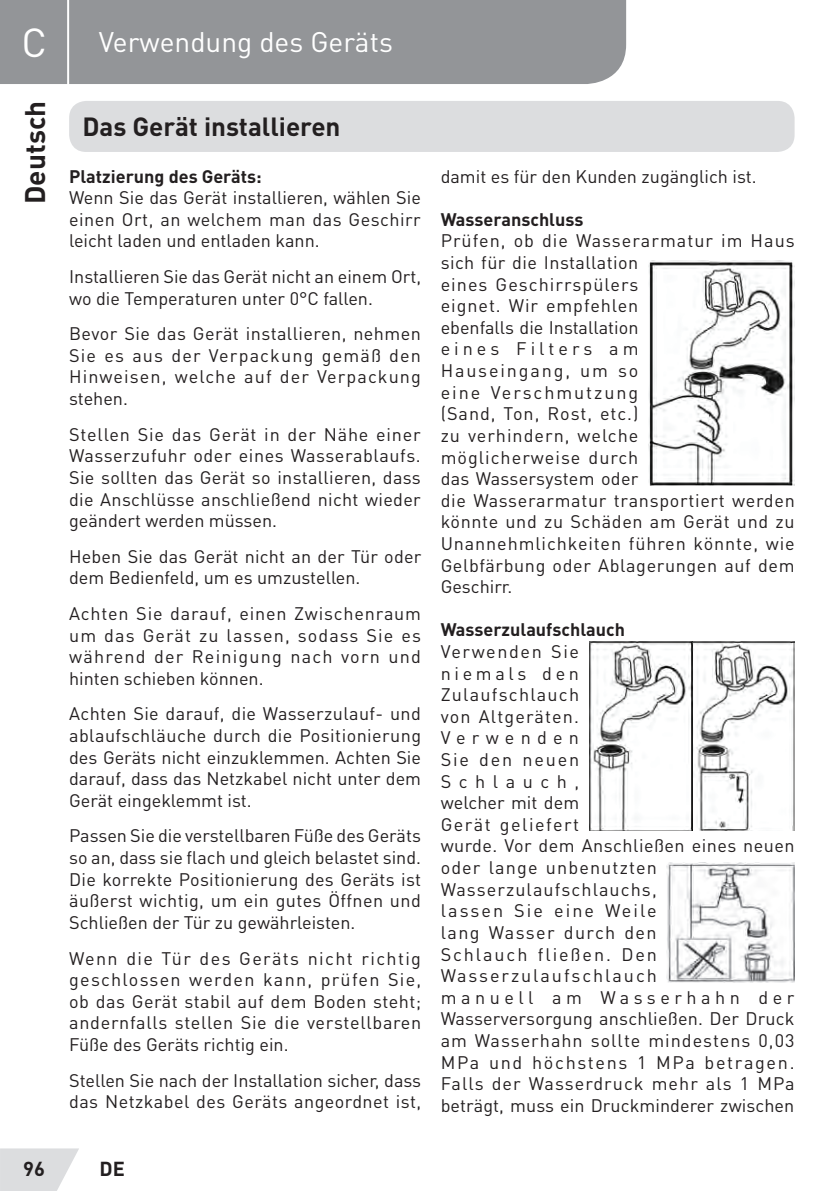
<style>
.page{position:relative;width:840px;height:1191px;background:#fff}
.page>*{position:absolute;margin:0;border:0;box-sizing:border-box;transform-origin:0 0}
.t1{font:40px "DIN Pro";color:#fff}
.t2{font:28px "DIN Pro";color:#fff}
.t3{font:700 28px "DIN Pro";color:#231f20}
.t4{font:700 26px "DIN Pro";color:#231f20}
.t5{font:700 20px "DIN Pro";color:#231f20}
.t6{font:18px/21.6px "DIN Pro";letter-spacing:.03em;color:#231f20;text-align:justify}
.t7{font:18px/21.6px "DIN Pro";letter-spacing:.065em;color:#231f20}
.t8{font:18px/21.6px "DIN Pro";color:#231f20}
.t9{font:700 18px "DIN Pro";color:#231f20}
</style>
<div class="page">
<svg style="left:0;top:1148px;width:79px;height:43px"></svg>
<div style="left:0;top:0;width:625px;height:84px;background:#939598"></div>
<hr style="left:67px;top:0;width:2px;height:94px;background:#fff">
<div style="left:69px;top:101px;width:725px;height:51px;background:#dcdddf;border-radius:17px"></div>
<img style="left:648px;top:260px;width:146px;height:225px">
<img style="left:666px;top:862px;width:128px;height:120px">
<img style="left:692px;top:641px;width:102px;height:190px">
<img style="left:589px;top:641px;width:103px;height:190px">
<h1 class="t1" style="left:21px;top:15px;width:27px">C</h1>
<h2 class="t3" style="left:16px;top:204px;width:105px;rotate:-90deg">Deutsch</h2>
<h2 class="t2" style="left:99px;top:23px;width:295px">Verwendung des Geräts</h2>
<h3 class="t4" style="left:82px;top:109px;width:259px">Das Gerät installieren</h3>
<p class="t9" style="left:69px;top:164px;width:194px">Platzierung des Geräts:</p>
<p class="t6" style="left:69px;top:186px;width:353px">Wenn Sie das Gerät installieren, wählen Sie einen Ort, an welchem man das Geschirr leicht laden und entladen kann.</p>
<p class="t8" style="left:69px;top:265px;width:353px">Installieren Sie das Gerät nicht an einem Ort, wo die Temperaturen unter 0°C fallen.</p>
<p class="t6" style="left:69px;top:322px;width:353px">Bevor Sie das Gerät installieren, nehmen Sie es aus der Verpackung gemäß den Hinweisen, welche auf der Verpackung stehen.</p>
<p class="t6" style="left:69px;top:423px;width:353px">Stellen Sie das Gerät in der Nähe einer Wasserzufuhr oder eines Wasserablaufs.<br>Sie sollten das Gerät so installieren, dass die Anschlüsse anschließend nicht wieder geändert werden müssen.</p>
<p class="t8" style="left:69px;top:545px;width:353px">Heben Sie das Gerät nicht an der Tür oder dem Bedienfeld, um es umzustellen.</p>
<p class="t6" style="left:69px;top:602px;width:353px">Achten Sie darauf, einen Zwischenraum um das Gerät zu lassen, sodass Sie es während der Reinigung nach vorn und hinten schieben können.</p>
<p class="t6" style="left:69px;top:702px;width:353px">Achten Sie darauf, die Wasserzulauf- und ablaufschläuche durch die Positionierung des Geräts nicht einzuklemmen. Achten Sie darauf, dass das Netzkabel nicht unter dem Gerät eingeklemmt ist.</p>
<p class="t6" style="left:69px;top:824px;width:353px">Passen Sie die verstellbaren Füße des Geräts so an, dass sie flach und gleich belastet sind.<br>Die korrekte Positionierung des Geräts ist äußerst wichtig, um ein gutes Öffnen und Schließen der Tür zu gewährleisten.</p>
<p class="t6" style="left:69px;top:946px;width:353px">Wenn die Tür des Geräts nicht richtig geschlossen werden kann, prüfen Sie, ob das Gerät stabil auf dem Boden steht; andernfalls stellen Sie die verstellbaren Füße des Geräts richtig ein.</p>
<p class="t8" style="left:69px;top:1068px;width:353px">Stellen Sie nach der Installation sicher, dass das Netzkabel des Geräts angeordnet ist,</p>
<p class="t5" style="left:23px;top:1155px;width:23px">96</p>
<p class="t5" style="left:99px;top:1155px;width:27px">DE</p>
<p class="t8" style="left:440px;top:165px;width:317px">damit es für den Kunden zugänglich ist.</p>
<p class="t9" style="left:440px;top:207px;width:144px">Wasseranschluss</p>
<p class="t6" style="left:440px;top:229px;width:355px;text-align:left">Prüfen, ob die Wasserarmatur im Haus sich für die Installation<br>eines Geschirrspülers<br>eignet. Wir empfehlen<br>ebenfalls die Installation<br>eines Filters am<br>Hauseingang, um so<br>eine Verschmutzung<br>(Sand, Ton, Rost, etc.)<br>zu verhindern, welche<br>möglicherweise durch<br>das Wassersystem oder<br>die Wasserarmatur transportiert werden könnte und zu Schäden am Gerät und zu<br>Unannehmlichkeiten führen könnte, wie<br>Gelbfärbung oder Ablagerungen auf dem<br>Geschirr.</p>
<p class="t9" style="left:440px;top:617px;width:186px">Wasserzulaufschlauch</p>
<p class="t7" style="left:440px;top:640px;width:355px">Verwenden Sie<br>niemals den<br>Zulaufschlauch<br>von Altgeräten.<br>Verwenden<br>Sie den neuen<br>Schlauch,<br>welcher mit dem<br>Gerät geliefert<br>wurde. Vor dem Anschließen eines neuen oder lange unbenutzten<br>Wasserzulaufschlauchs,<br>lassen Sie eine Weile<br>lang Wasser durch den<br>Schlauch fließen. Den<br>Wasserzulaufschlauch<br>manuell am Wasserhahn der<br>Wasserversorgung anschließen. Der Druck am Wasserhahn sollte mindestens 0,03<br>MPa und höchstens 1 MPa betragen.<br>Falls der Wasserdruck mehr als 1 MPa beträgt, muss ein Druckminderer zwischen</p>
</div>
